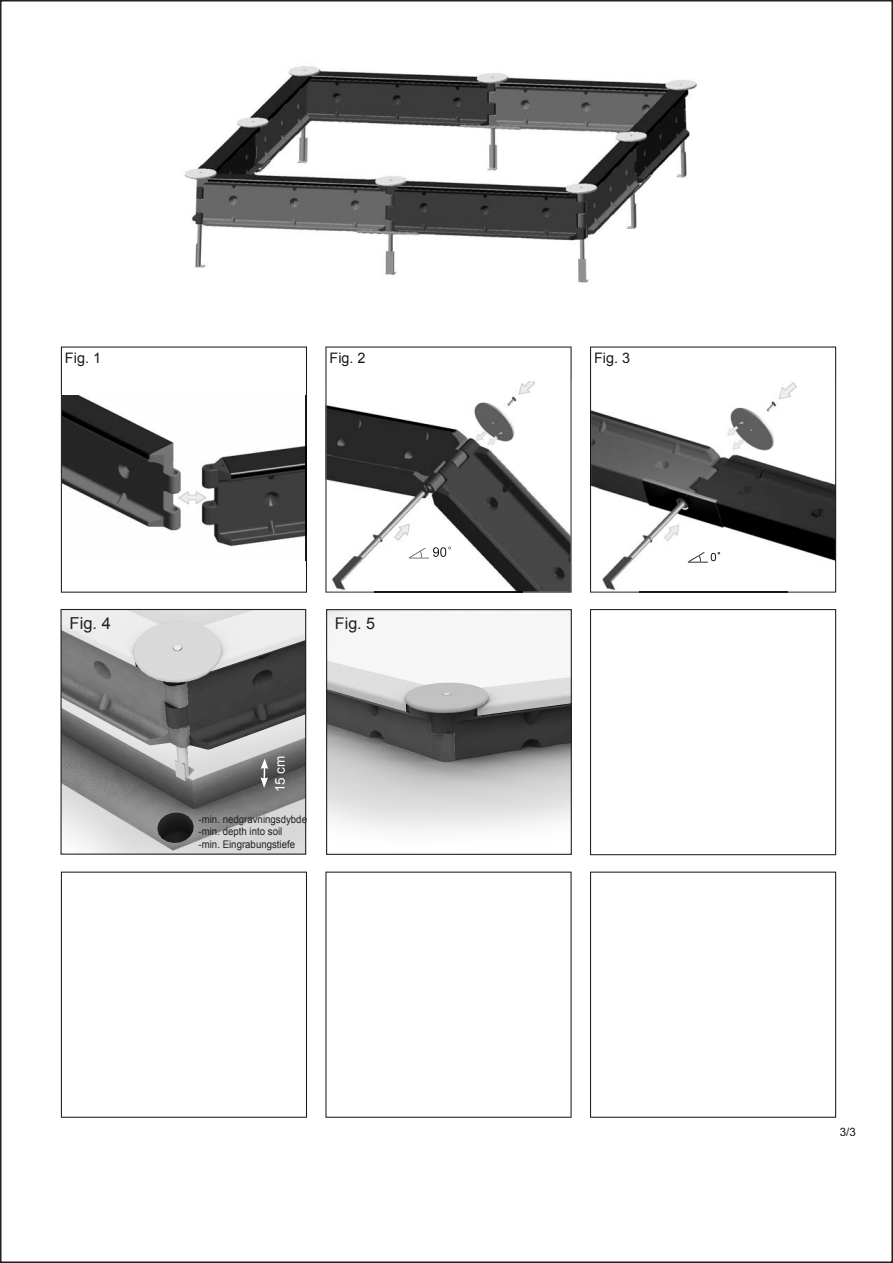
<style>
.page{position:relative;width:893px;height:1263px;background:#fff}
.page>*{position:absolute;margin:0;border:0;box-sizing:border-box;transform-origin:0 0}
.t1{font:16.5px "Arial";color:#231f20}
.t2{font:16.05px "Arial";color:#231f20}
.t3{font:14.4px "Arial";color:#181818}
.t4{font:13.5px "Arial";color:#fff}
.t5{font:11.55px "Arial";color:#181818}
.t6{font:10.5px/12.6px "Arial";color:#231f20;scale:.92 1}
</style>
<div class="page">
<svg style="left:325px;top:347px;width:247px;height:246px"></svg>
<img style="left:325px;top:381px;width:50px;height:211px">
<img style="left:522px;top:381px;width:49px;height:211px">
<img style="left:374px;top:592px;width:148px;height:1px">
<svg style="left:590px;top:347px;width:246px;height:246px"></svg>
<img style="left:590px;top:379px;width:49px;height:213px">
<img style="left:787px;top:379px;width:49px;height:213px">
<img style="left:639px;top:592px;width:148px;height:1px">
<svg style="left:590px;top:609px;width:246px;height:246px"></svg>
<svg style="left:61px;top:347px;width:246px;height:246px"></svg>
<svg style="left:61px;top:872px;width:246px;height:246px"></svg>
<svg style="left:325px;top:872px;width:247px;height:246px"></svg>
<svg style="left:590px;top:872px;width:246px;height:246px"></svg>
<img style="left:184px;top:66px;width:513px;height:217px">
<img style="left:328px;top:611px;width:242px;height:219px">
<div style="left:326px;top:609px;width:246px;height:246px;border:1px solid #231f20"></div>
<img style="left:63px;top:611px;width:241px;height:242px">
<div style="left:61px;top:609px;width:245px;height:246px;border:1px solid #231f20"></div>
<svg style="left:260px;top:758px;width:8px;height:30px"></svg>
<h3 class="t3" style="left:65px;top:348px;width:38px">Fig. 1</h3>
<h3 class="t3" style="left:330px;top:348px;width:38px">Fig. 2</h3>
<h3 class="t3" style="left:594px;top:348px;width:38px">Fig. 3</h3>
<h3 class="t3" style="left:65px;top:611px;width:38px">Fig. 4</h3>
<h3 class="t3" style="left:330px;top:611px;width:38px">Fig. 5</h3>
<h1 class="t1" style="left:70px;top:612px;width:43px">Fig. 4</h1>
<h2 class="t2" style="left:335px;top:612px;width:42px">Fig. 5</h2>
<p class="t4" style="left:271px;top:792px;width:38px;rotate:-90deg">15 cm</p>
<p class="t6" style="left:199px;top:813px;width:119px">-min. nedgravningsdybde -min. depth into soil<br>-min. Eingrabungstiefe</p>
<p class="t5" style="left:840px;top:1124px;width:18px">3/3</p>
</div>
